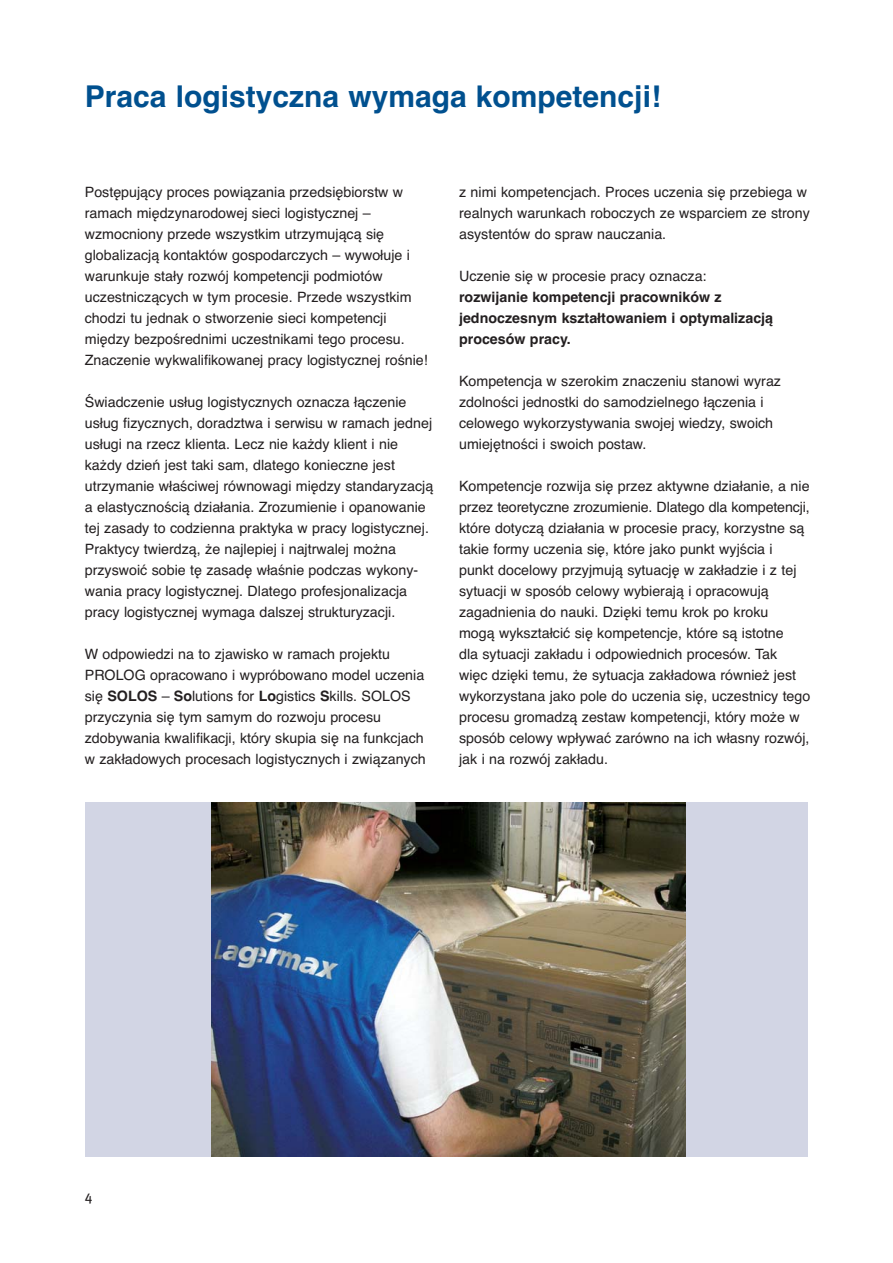
<style>
.page{position:relative;width:893px;height:1263px;background:#fff}
.page>*{position:absolute;margin:0;border:0;box-sizing:border-box;transform-origin:0 0}
.t1{font:700 30px "Helvetica CE";color:#00508f}
.t2{font:14.25px/21px "Helvetica CE";color:#231f20}
.t3{font:700 14.25px/21px "Helvetica CE";color:#231f20}
.t4{font:14.25px "Meta Plus";color:#231f20}
.s1{font-weight:700}
</style>
<div class="page">
<div style="left:85px;top:802px;width:723px;height:355px;background:#d2d5e4"></div>
<img style="left:211px;top:802px;width:474px;height:355px">
<h1 class="t1" style="left:85px;top:85px;width:578px">Praca logistyczna wymaga kompetencji!</h1>
<p class="t2" style="left:85px;top:183px;width:344px">Postępujący proces powiązania przedsiębiorstw w ramach międzynarodowej sieci logistycznej – wzmocniony przede wszystkim utrzymującą się globalizacją kontaktów gospodarczych – wywołuje i warunkuje stały rozwój kompetencji podmiotów uczestniczących w tym procesie. Przede wszystkim chodzi tu jednak o stworzenie sieci kompetencji między bezpośrednimi uczestnikami tego procesu.<br>Znaczenie wykwalifikowanej pracy logistycznej rośnie!</p>
<p class="t2" style="left:85px;top:393px;width:350px">Świadczenie usług logistycznych oznacza łączenie usług fizycznych, doradztwa i serwisu w ramach jednej usługi na rzecz klienta. Lecz nie każdy klient i nie każdy dzień jest taki sam, dlatego konieczne jest utrzymanie właściwej równowagi między standaryzacją a elastycznością działania. Zrozumienie i opanowanie tej zasady to codzienna praktyka w pracy logistycznej.<br>Praktycy twierdzą, że najlepiej i najtrwalej można przyswoić sobie tę zasadę właśnie podczas wykony&shy;wania pracy logistycznej. Dlatego profesjonalizacja pracy logistycznej wymaga dalszej strukturyzacji.</p>
<p class="t2" style="left:85px;top:645px;width:342px">W odpowiedzi na to zjawisko w ramach projektu PROLOG opracowano i wypróbowano model uczenia się <span class="s1">SOLOS</span> – <span class="s1">So</span>lutions for <span class="s1">Lo</span>gistics <span class="s1">S</span>kills. SOLOS przyczynia się tym samym do rozwoju procesu zdobywania kwalifikacji, który skupia się na funkcjach w zakładowych procesach logistycznych i związanych</p>
<p class="t2" style="left:459px;top:183px;width:352px">z nimi kompetencjach. Proces uczenia się przebiega w realnych warunkach roboczych ze wsparciem ze strony asystentów do spraw nauczania.</p>
<p class="t2" style="left:459px;top:267px;width:249px">Uczenie się w procesie pracy oznacza:</p>
<p class="t3" style="left:459px;top:288px;width:316px">rozwijanie kompetencji pracowników z jednoczesnym kształtowaniem i optymalizacją procesów pracy.</p>
<p class="t2" style="left:459px;top:372px;width:323px">Kompetencja w szerokim znaczeniu stanowi wyraz zdolności jednostki do samodzielnego łączenia i celowego wykorzystywania swojej wiedzy, swoich umiejętności i swoich postaw.</p>
<p class="t2" style="left:459px;top:477px;width:353px">Kompetencje rozwija się przez aktywne działanie, a nie przez teoretyczne zrozumienie. Dlatego dla kompetencji, które dotyczą działania w procesie pracy, korzystne są takie formy uczenia się, które jako punkt wyjścia i punkt docelowy przyjmują sytuację w zakładzie i z tej sytuacji w sposób celowy wybierają i opracowują zagadnienia do nauki. Dzięki temu krok po kroku<br>mogą wykształcić się kompetencje, które są istotne<br>dla sytuacji zakładu i odpowiednich procesów. Tak<br>więc dzięki temu, że sytuacja zakładowa również jest wykorzystana jako pole do uczenia się, uczestnicy tego procesu gromadzą zestaw kompetencji, który może w sposób celowy wpływać zarówno na ich własny rozwój, jak i na rozwój zakładu.</p>
<p class="t4" style="left:85px;top:1190px;width:9px">4</p>
</div>
